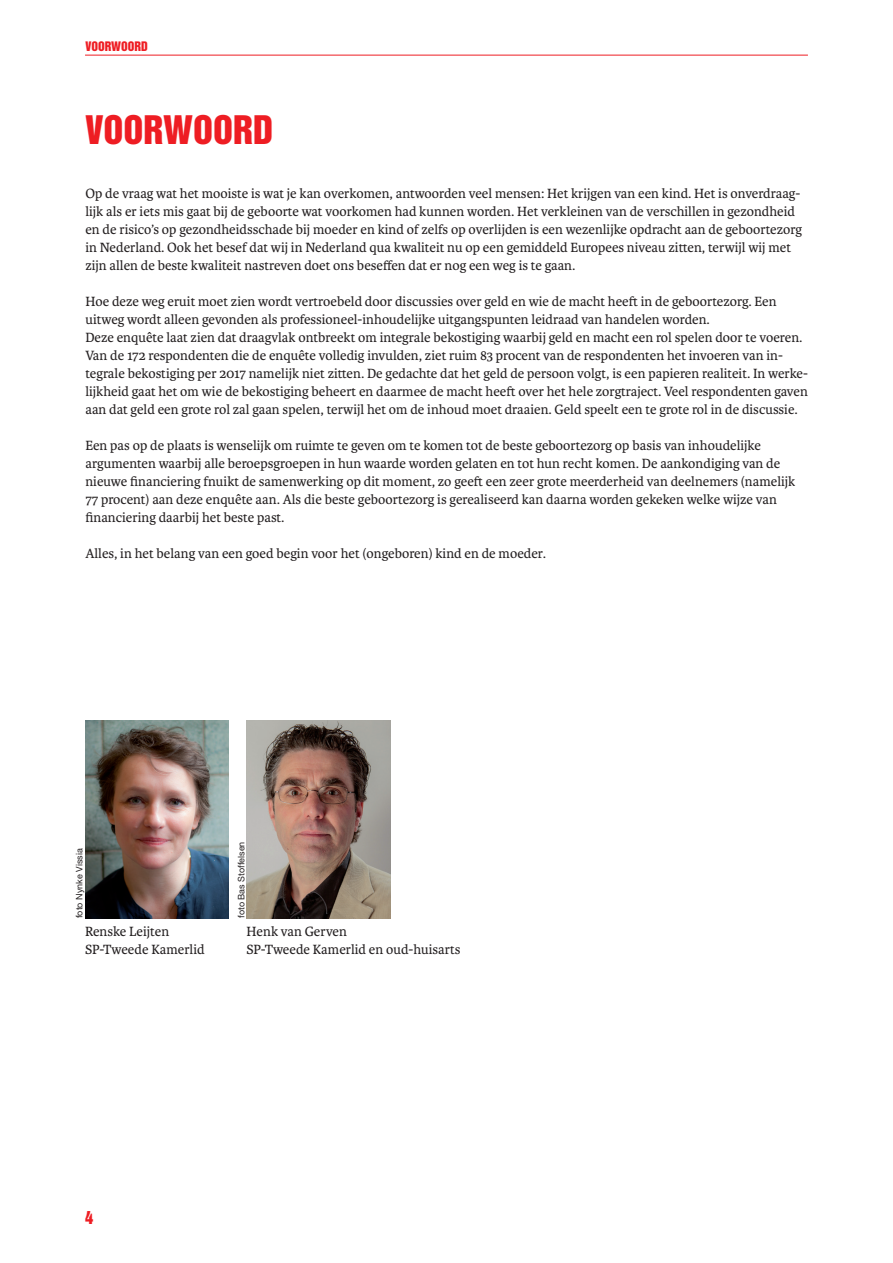
<style>
.page{position:relative;width:893px;height:1263px;background:#fff}
.page>*{position:absolute;margin:0;border:0;box-sizing:border-box;transform-origin:0 0}
.t1{font:36px "Helvetica Inserat LT Std";color:#ee1d23}
.t2{font:16.5px "Helvetica Inserat LT Std";color:#ee1d23}
.t3{font:14.25px/18px "Karmina";color:#231f20}
.t4{font:12px "Helvetica Inserat LT Std";color:#ee1d23}
.t5{font:9px "Helvetica Neue LT Std";color:#231f20}
</style>
<div class="page">
<hr style="left:85px;top:55px;width:723px;height:1px;background:#ee1d23">
<img style="left:85px;top:720px;width:144px;height:198px">
<img style="left:247px;top:720px;width:143px;height:198px">
<p class="t4" style="left:85px;top:39px;width:64px">VOORWOORD</p>
<h1 class="t1" style="left:85px;top:108px;width:189px">VOORWOORD</h1>
<p class="t3" style="left:85px;top:185px;width:718px">Op de vraag wat het mooiste is wat je kan overkomen, antwoorden veel mensen: Het krijgen van een kind. Het is onverdraag&shy;lijk als er iets mis gaat bij de geboorte wat voorkomen had kunnen worden. Het verkleinen van de verschillen in gezondheid en de risico’s op gezondheidsschade bij moeder en kind of zelfs op overlijden is een wezenlijke opdracht aan de geboortezorg in Nederland. Ook het besef dat wij in Nederland qua kwaliteit nu op een gemiddeld Europees niveau zitten, terwijl wij met zijn allen de beste kwaliteit nastreven doet ons beseffen dat er nog een weg is te gaan.</p>
<p class="t3" style="left:85px;top:293px;width:724px">Hoe deze weg eruit moet zien wordt vertroebeld door discussies over geld en wie de macht heeft in de geboortezorg. Een uitweg wordt alleen gevonden als professioneel-inhoudelijke uitgangspunten leidraad van handelen worden.<br>Deze enquête laat zien dat draagvlak ontbreekt om integrale bekostiging waarbij geld en macht een rol spelen door te voeren.<br>Van de 172 respondenten die de enquête volledig invulden, ziet ruim 83 procent van de respondenten het invoeren van in&shy;tegrale bekostiging per 2017 namelijk niet zitten. De gedachte dat het geld de persoon volgt, is een papieren realiteit. In werke&shy;lijkheid gaat het om wie de bekostiging beheert en daarmee de macht heeft over het hele zorgtraject. Veel respondenten gaven aan dat geld een grote rol zal gaan spelen, terwijl het om de inhoud moet draaien. Geld speelt een te grote rol in de discussie.</p>
<p class="t3" style="left:85px;top:437px;width:711px">Een pas op de plaats is wenselijk om ruimte te geven om te komen tot de beste geboortezorg op basis van inhoudelijke argumenten waarbij alle beroepsgroepen in hun waarde worden gelaten en tot hun recht komen. De aankondiging van de nieuwe financiering fnuikt de samenwerking op dit moment, zo geeft een zeer grote meerderheid van deelnemers (namelijk 77 procent) aan deze enquête aan. Als die beste geboortezorg is gerealiseerd kan daarna worden gekeken welke wijze van financiering daarbij het beste past.</p>
<p class="t3" style="left:85px;top:545px;width:462px">Alles, in het belang van een goed begin voor het (ongeboren) kind en de moeder.</p>
<p class="t5" style="left:74px;top:918px;width:71px;rotate:-90deg">foto Nynke Vissia</p>
<p class="t5" style="left:236px;top:918px;width:78px;rotate:-90deg">foto Bas Stoffelsen</p>
<p class="t3" style="left:85px;top:923px;width:121px">Renske Leijten<br>SP-Tweede Kamerlid</p>
<p class="t3" style="left:247px;top:923px;width:215px">Henk van Gerven<br>SP-Tweede Kamerlid en oud-huisarts</p>
<p class="t2" style="left:85px;top:1208px;width:10px">4</p>
</div>
